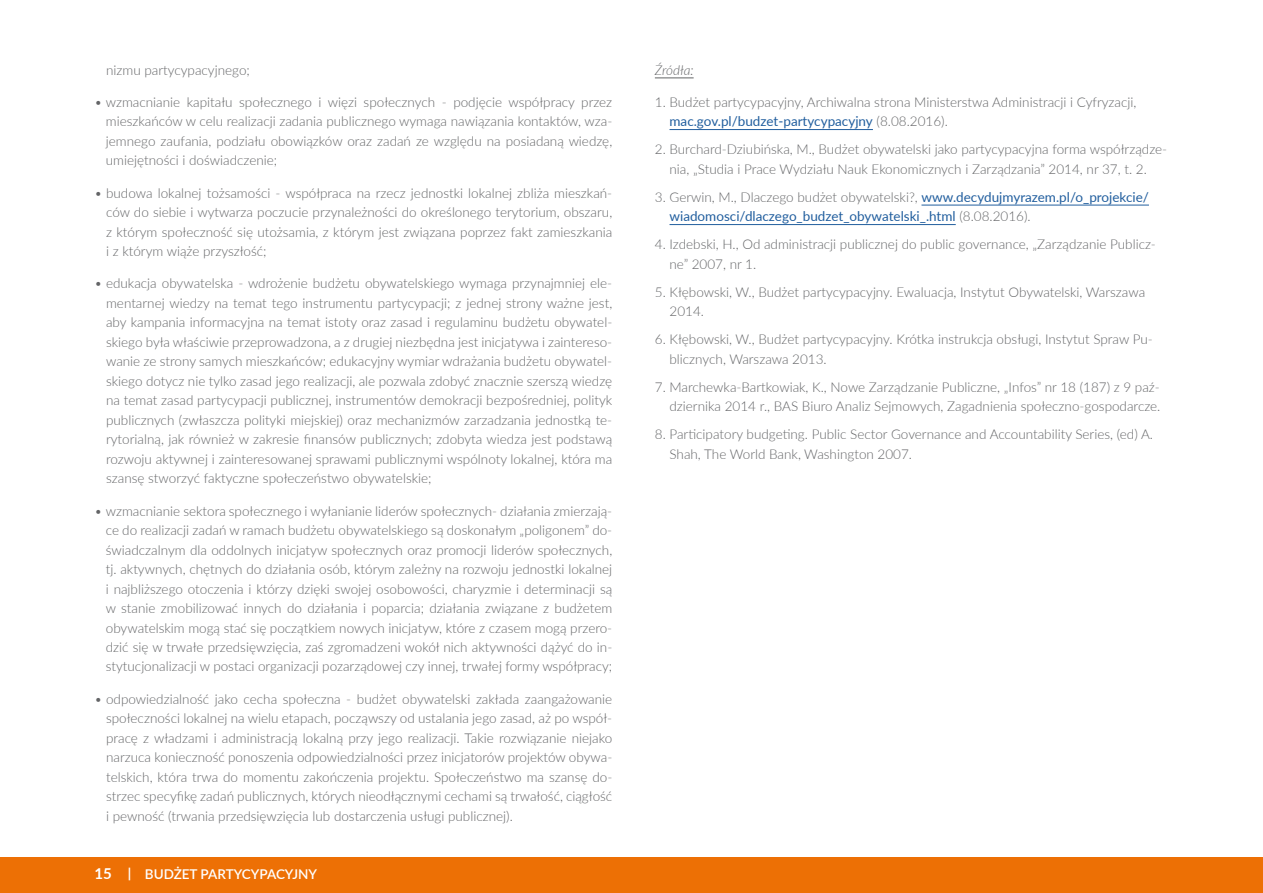
<style>
.page{position:relative;width:1263px;height:893px;background:#fff}
.page>*{position:absolute;margin:0;border:0;box-sizing:border-box;transform-origin:0 0}
.t1{font:300 13.5px/19.5px "Lato";color:#636466}
.t2{font:13.5px/19.5px "Lato";color:#215e9e}
.t3{font:600 13.5px "Lato";color:#fff}
.t4{font:italic 300 13.5px "Lato";color:#636466}
.s1{font-weight:700;font-size:15px}
.s2{font-weight:700}
.s3{font-weight:400;color:#215e9e}
.s4{font-weight:300;color:#636466}
</style>
<div class="page">
<div style="left:0;top:857px;width:1263px;height:36px;background:#ed7005"></div>
<hr style="left:655px;top:78px;width:39px;height:1px;background:#636466">
<hr style="left:669px;top:129px;width:204px;height:1px;background:#215e9e">
<hr style="left:921px;top:205px;width:228px;height:1px;background:#215e9e">
<hr style="left:669px;top:224px;width:287px;height:1px;background:#215e9e">
<p class="t1" style="left:106px;top:59px;width:145px">nizmu partycypacyjnego;</p>
<p class="t1" style="left:106px;top:92px;width:508px;text-align:justify;text-indent:-11px">• wzmacnianie kapitału społecznego i więzi społecznych - podjęcie współpracy przez mieszkańców w celu realizacji zadania publicznego wymaga nawiązania kontaktów, wza&shy;jemnego zaufania, podziału obowiązków oraz zadań ze względu na posiadaną wiedzę, umiejętności i doświadczenie;</p>
<p class="t1" style="left:106px;top:182px;width:508px;text-align:justify;text-indent:-11px">• budowa lokalnej tożsamości - współpraca na rzecz jednostki lokalnej zbliża mieszkań&shy;ców do siebie i wytwarza poczucie przynależności do określonego terytorium, obszaru, z którym społeczność się utożsamia, z którym jest związana poprzez fakt zamieszkania i z którym wiąże przyszłość;</p>
<p class="t1" style="left:106px;top:273px;width:508px;text-align:justify;text-indent:-11px">• edukacja obywatelska - wdrożenie budżetu obywatelskiego wymaga przynajmniej ele&shy;mentarnej wiedzy na temat tego instrumentu partycypacji; z jednej strony ważne jest, aby kampania informacyjna na temat istoty oraz zasad i regulaminu budżetu obywatel&shy;skiego była właściwie przeprowadzona, a z drugiej niezbędna jest inicjatywa i zaintereso&shy;wanie ze strony samych mieszkańców; edukacyjny wymiar wdrażania budżetu obywatel&shy;skiego dotycz nie tylko zasad jego realizacji, ale pozwala zdobyć znacznie szerszą wiedzę na temat zasad partycypacji publicznej, instrumentów demokracji bezpośredniej, polityk publicznych (zwłaszcza polityki miejskiej) oraz mechanizmów zarzadzania jednostką te&shy;rytorialną, jak również w zakresie finansów publicznych; zdobyta wiedza jest podstawą rozwoju aktywnej i zainteresowanej sprawami publicznymi wspólnoty lokalnej, która ma szansę stworzyć faktyczne społeczeństwo obywatelskie;</p>
<p class="t1" style="left:106px;top:500px;width:508px;text-align:justify;text-indent:-11px">• wzmacnianie sektora społecznego i wyłanianie liderów społecznych- działania zmierzają&shy;ce do realizacji zadań w ramach budżetu obywatelskiego są doskonałym „poligonem” do&shy;świadczalnym dla oddolnych inicjatyw społecznych oraz promocji liderów społecznych, tj. aktywnych, chętnych do działania osób, którym zależny na rozwoju jednostki lokalnej i najbliższego otoczenia i którzy dzięki swojej osobowości, charyzmie i determinacji są w stanie zmobilizować innych do działania i poparcia; działania związane z budżetem obywatelskim mogą stać się początkiem nowych inicjatyw, które z czasem mogą przero&shy;dzić się w trwałe przedsięwzięcia, zaś zgromadzeni wokół nich aktywności dążyć do in&shy;stytucjonalizacji w postaci organizacji pozarządowej czy innej, trwałej formy współpracy;</p>
<p class="t1" style="left:106px;top:689px;width:508px;text-align:justify;text-indent:-11px">• odpowiedzialność jako cecha społeczna - budżet obywatelski zakłada zaangażowanie społeczności lokalnej na wielu etapach, począwszy od ustalania jego zasad, aż po współ&shy;pracę z władzami i administracją lokalną przy jego realizacji. Takie rozwiązanie niejako narzuca konieczność ponoszenia odpowiedzialności przez inicjatorów projektów obywa&shy;telskich, która trwa do momentu zakończenia projektu. Społeczeństwo ma szansę do&shy;strzec specyfikę zadań publicznych, których nieodłącznymi cechami są trwałość, ciągłość i pewność (trwania przedsięwzięcia lub dostarczenia usługi publicznej).</p>
<p class="t3" style="left:95px;top:865px;width:224px"><span class="s1">15</span> <span class="s2">|</span> BUDŻET PARTYCYPACYJNY</p>
<p class="t4" style="left:655px;top:60px;width:40px">Źródła:</p>
<p class="t1" style="left:669px;top:92px;width:468px;text-indent:-15px">1. Budżet partycypacyjny, Archiwalna strona Ministerstwa Administracji i Cyfryzacji, <span class="s3">mac.gov.pl/budzet-partycypacyjny</span> (8.08.2016).</p>
<p class="t1" style="left:655px;top:139px;width:514px;text-align:center">2. Burchard-Dziubińska, M., Budżet obywatelski jako partycypacyjna forma współrządze&shy;nia, „Studia i Prace Wydziału Nauk Ekonomicznych i Zarządzania” 2014, nr 37, t. 2.</p>
<p class="t2" style="left:669px;top:187px;width:481px;text-indent:-15px"><span class="s4">3. Gerwin, M., Dlaczego budżet obywatelski?,</span> www.decydujmyrazem.pl/o_projekcie/ wiadomosci/dlaczego_budzet_obywatelski_.html <span class="s4">(8.08.2016).</span></p>
<p class="t1" style="left:669px;top:234px;width:488px;text-indent:-15px">4. Izdebski, H., Od administracji publicznej do public governance, „Zarządzanie Publicz&shy;ne” 2007, nr 1.</p>
<p class="t1" style="left:669px;top:282px;width:477px;text-indent:-15px">5. Kłębowski, W., Budżet partycypacyjny. Ewaluacja, Instytut Obywatelski, Warszawa<br>2014.</p>
<p class="t1" style="left:669px;top:329px;width:485px;text-indent:-15px">6. Kłębowski, W., Budżet partycypacyjny. Krótka instrukcja obsługi, Instytut Spraw Pu&shy;blicznych, Warszawa 2013.</p>
<p class="t1" style="left:655px;top:377px;width:507px;text-align:right">7. Marchewka-Bartkowiak, K., Nowe Zarządzanie Publiczne, „Infos” nr 18 (187) z 9 paź&shy;dziernika 2014 r., BAS Biuro Analiz Sejmowych, Zagadnienia społeczno-gospodarcze.</p>
<p class="t1" style="left:669px;top:424px;width:485px;text-indent:-15px">8. Participatory budgeting. Public Sector Governance and Accountability Series, (ed) A.<br>Shah, The World Bank, Washington 2007.</p>
</div>
